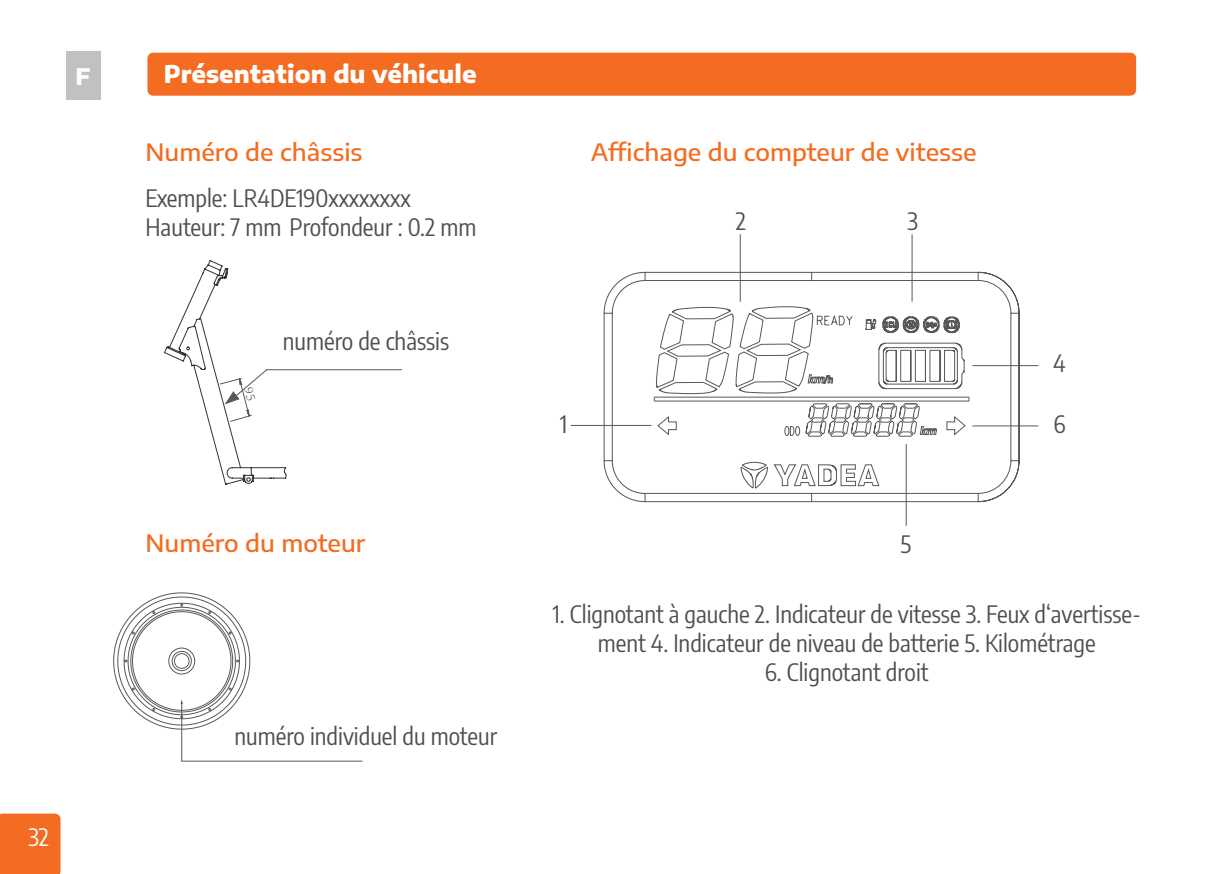
<style>
.page{position:relative;width:1225px;height:874px;background:#fff}
.page>*{position:absolute;margin:0;border:0;box-sizing:border-box;transform-origin:0 0}
.t1{font:24px/28.8px "Encode Sans Condensed";color:#4d5051;text-align:center}
.t2{font:500 24px "Encode Sans Semi Expanded";color:#f36c21}
.t3{font:800 24px "Encode Sans Semi Expanded";color:#fff}
.t4{font:24px "Encode Sans Condensed";color:#fff}
.t5{font:800 22.4px "Encode Sans Semi Expanded";color:#fff}
</style>
<div class="page">
<div style="left:0;top:813px;width:61px;height:60px;background:#f36c21"></div>
<div style="left:66px;top:51px;width:34px;height:49px;background:#c2c1c1"></div>
<div style="left:147px;top:53px;width:989px;height:43px;background:#f36c21;border-radius:6px"></div>
<hr style="left:267px;top:369px;width:134px;height:1px;background:#57585a">
<svg style="left:113px;top:592px;width:249px;height:169px"></svg>
<hr style="left:973px;top:365px;width:65px;height:1px;background:#57585a">
<hr style="left:973px;top:425px;width:65px;height:1px;background:#57585a">
<hr style="left:571px;top:425px;width:80px;height:1px;background:#57585a">
<hr style="left:906px;top:444px;width:1px;height:81px;background:#57585a">
<hr style="left:740px;top:235px;width:1px;height:66px;background:#57585a">
<hr style="left:911px;top:235px;width:1px;height:66px;background:#57585a">
<svg style="left:603px;top:271px;width:417px;height:231px"></svg>
<svg style="left:653px;top:437px;width:316px;height:52px"></svg>
<svg style="left:653px;top:314px;width:316px;height:123px"></svg>
<svg style="left:163px;top:260px;width:124px;height:225px"></svg>
<p class="t5" style="left:75px;top:59px;width:17px">F</p>
<p class="t3" style="left:164px;top:55px;width:314px">Présentation du véhicule</p>
<p class="t2" style="left:146px;top:135px;width:218px">Numéro de châssis</p>
<p class="t1" style="left:145px;top:183px;width:332px;text-align:left">Exemple: LR4DE190xxxxxxxx<br>Hauteur: 7 mm Profondeur : 0.2 mm</p>
<p class="t1" style="left:283px;top:325px;width:168px">numéro de châssis</p>
<p class="t4" style="left:28px;top:819px;width:22px">32</p>
<p class="t2" style="left:146px;top:525px;width:221px">Numéro du moteur</p>
<p class="t1" style="left:234px;top:719px;width:264px">numéro individuel du moteur</p>
<p class="t2" style="left:591px;top:135px;width:387px">Affichage du compteur de vitesse</p>
<p class="t1" style="left:560px;top:408px;width:9px">1</p>
<p class="t1" style="left:736px;top:205px;width:12px">2</p>
<p class="t1" style="left:907px;top:205px;width:12px">3</p>
<p class="t1" style="left:900px;top:528px;width:12px">5</p>
<p class="t1" style="left:1053px;top:347px;width:14px">4</p>
<p class="t1" style="left:1053px;top:408px;width:14px">6</p>
<p class="t1" style="left:553px;top:598px;width:589px">1. Clignotant à gauche 2. Indicateur de vitesse 3. Feux d‘avertisse&shy;ment 4. Indicateur de niveau de batterie 5. Kilométrage</p>
<p class="t1" style="left:765px;top:655px;width:165px">6. Clignotant droit</p>
</div>
